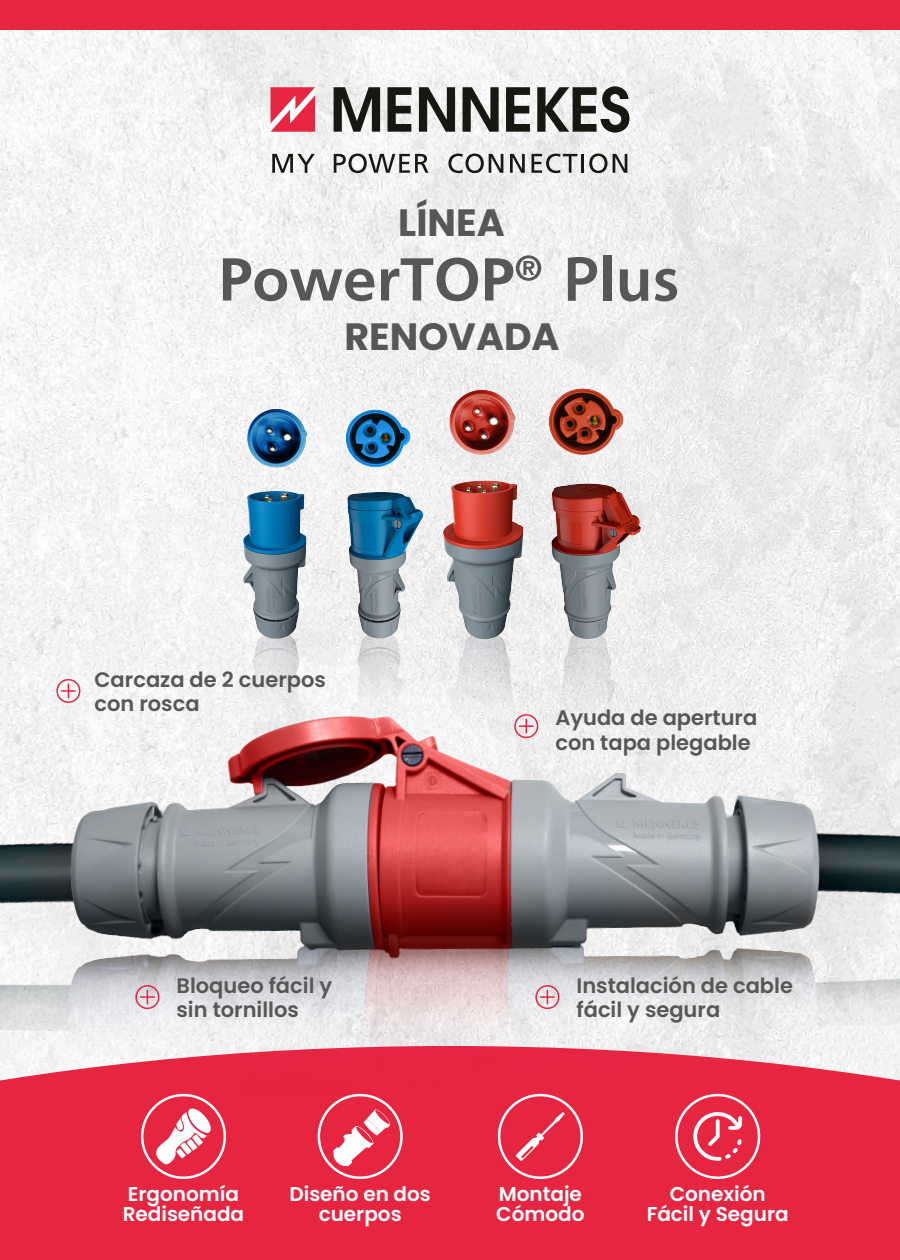
<style>
.page{position:relative;width:900px;height:1260px;background:#fff}
.page>*{position:absolute;margin:0;border:0;box-sizing:border-box;transform-origin:0 0}
.t1{font:700 38px "Poppins";color:#575756}
.t2{font:600 21px/24px "Poppins";color:#575756}
.t3{font:600 20px/20.8px "Poppins";color:#fff}
</style>
<div class="page">
<img style="left:0;top:29px;width:900px;height:354px">
<div style="left:0;top:0;width:900px;height:29px;background:#e62541"></div>
<svg style="left:272px;top:154px;width:43px;height:19px"></svg>
<svg style="left:334px;top:154px;width:95px;height:19px"></svg>
<svg style="left:448px;top:154px;width:55px;height:19px"></svg>
<svg style="left:510px;top:154px;width:15px;height:19px"></svg>
<svg style="left:532px;top:154px;width:45px;height:19px"></svg>
<hr style="left:581px;top:154px;width:3px;height:19px;background:#191711">
<svg style="left:589px;top:154px;width:18px;height:19px"></svg>
<svg style="left:613px;top:154px;width:14px;height:19px"></svg>
<svg style="left:271px;top:87px;width:44px;height:45px"></svg>
<svg style="left:334px;top:87px;width:46px;height:45px"></svg>
<svg style="left:387px;top:87px;width:24px;height:45px"></svg>
<svg style="left:419px;top:87px;width:36px;height:45px"></svg>
<svg style="left:463px;top:87px;width:36px;height:45px"></svg>
<svg style="left:506px;top:87px;width:24px;height:45px"></svg>
<svg style="left:537px;top:86px;width:92px;height:47px"></svg>
<div style="left:0;top:1148px;width:900px;height:112px;background:#e62541"></div>
<svg style="left:141px;top:1148px;width:85px;height:31px"></svg>
<svg style="left:498px;top:1148px;width:85px;height:31px"></svg>
<svg style="left:675px;top:1148px;width:85px;height:31px"></svg>
<svg style="left:318px;top:1148px;width:85px;height:31px"></svg>
<img style="left:0;top:383px;width:900px;height:765px">
<img style="left:182px;top:374px;width:506px;height:497px">
<div style="left:535px;top:985px;width:24px;height:24px;border:2px solid #e52642;border-radius:50%"></div>
<svg style="left:541px;top:990px;width:13px;height:14px"></svg>
<div style="left:135px;top:985px;width:24px;height:24px;border:2px solid #e52642;border-radius:50%"></div>
<svg style="left:141px;top:990px;width:13px;height:14px"></svg>
<div style="left:56px;top:679px;width:24px;height:24px;border:2px solid #e52642;border-radius:50%"></div>
<svg style="left:62px;top:684px;width:13px;height:14px"></svg>
<div style="left:514px;top:714px;width:24px;height:24px;border:2px solid #e52642;border-radius:50%"></div>
<svg style="left:520px;top:719px;width:13px;height:14px"></svg>
<svg style="left:223px;top:258px;width:151px;height:43px"></svg>
<svg style="left:381px;top:258px;width:97px;height:43px"></svg>
<svg style="left:485px;top:255px;width:56px;height:46px"></svg>
<svg style="left:568px;top:257px;width:29px;height:44px"></svg>
<div style="left:603px;top:255px;width:8px;height:46px;background:#575756"></div>
<svg style="left:620px;top:269px;width:28px;height:33px"></svg>
<svg style="left:655px;top:269px;width:22px;height:32px"></svg>
<h1 class="t1" style="left:398px;top:200px;width:108px">LÍNEA</h1>
<h1 class="t1" style="left:345px;top:314px;width:217px">RENOVADA</h1>
<p class="t2" style="left:95px;top:667px;width:233px">Carcaza de 2 cuerpos con rosca</p>
<p class="t2" style="left:177px;top:974px;width:157px">Bloqueo fácil y sin tornillos</p>
<p class="t2" style="left:555px;top:706px;width:203px">Ayuda de apertura con tapa plegable</p>
<p class="t2" style="left:577px;top:974px;width:218px">Instalación de cable fácil y segura</p>
<p class="t3" style="left:123px;top:1183px;width:123px">Ergonomía<br>Rediseñada</p>
<p class="t3" style="left:496px;top:1183px;width:90px">Montaje<br>Cómodo</p>
<p class="t3" style="left:647px;top:1183px;width:143px;text-align:center">Conexión<br>Fácil y Segura</p>
<p class="t3" style="left:289px;top:1183px;width:143px;text-align:center">Diseño en dos cuerpos</p>
</div>
